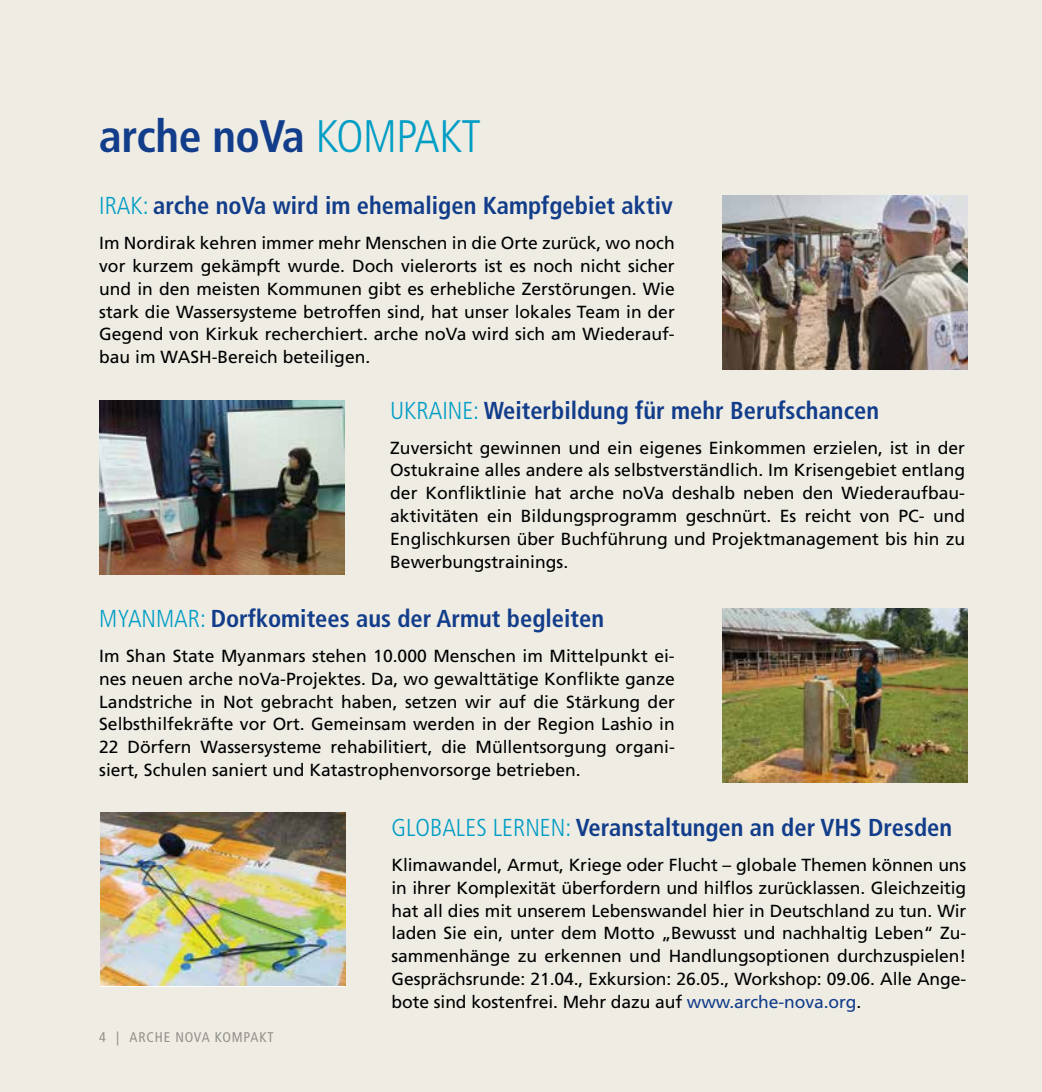
<style>
.page{position:relative;width:1042px;height:1092px;background:#fff}
.page>*{position:absolute;margin:0;border:0;box-sizing:border-box;transform-origin:0 0}
.t1{font:700 condensed 45.5px "Frutiger";letter-spacing:-.01em;color:#123d8a}
.t2{font:700 condensed 24.5px "Frutiger";color:#123d8a}
.t3{font:17.5px/22.8px "Frutiger";color:#000;text-align:justify}
.t4{font:condensed 14px "Frutiger";letter-spacing:.06em;color:#9d9d9c}
.s1{font-weight:300;color:#009dc5}
.s2{color:#123d8a}
</style>
<div class="page">
<div style="left:0;top:0;width:1042px;height:1091px;background:#efece4"></div>
<img style="left:723px;top:196px;width:244px;height:173px">
<img style="left:99px;top:400px;width:245px;height:174px">
<img style="left:723px;top:608px;width:244px;height:174px">
<img style="left:100px;top:812px;width:245px;height:173px">
<h1 class="t1" style="left:99px;top:109px;width:383px">arche noVa <span class="s1">KOMPAKT</span></h1>
<h2 class="t2" style="left:99px;top:191px;width:575px"><span class="s1">IRAK:</span> arche noVa wird im ehemaligen Kampfgebiet aktiv</h2>
<p class="t3" style="left:99px;top:232px;width:577px">Im Nordirak kehren immer mehr Menschen in die Orte zurück, wo noch vor kurzem gekämpft wurde. Doch vielerorts ist es noch nicht sicher und in den meisten Kommunen gibt es erhebliche Zerstörungen. Wie stark die Wassersysteme betroffen sind, hat unser lokales Team in der Gegend von Kirkuk recherchiert. arche noVa wird sich am Wiederauf&shy;bau im WASH-Bereich beteiligen.</p>
<h2 class="t2" style="left:390px;top:395px;width:490px"><span class="s1">UKRAINE:</span> Weiterbildung für mehr Berufschancen</h2>
<p class="t3" style="left:390px;top:436px;width:576px">Zuversicht gewinnen und ein eigenes Einkommen erzielen, ist in der Ostukraine alles andere als selbstverständlich. Im Krisengebiet entlang der Konfliktlinie hat arche noVa deshalb neben den Wiederaufbau&shy;aktivitäten ein Bildungsprogramm geschnürt. Es reicht von PC- und Englischkursen über Buchführung und Projektmanagement bis hin zu Bewerbungstrainings.</p>
<h2 class="t2" style="left:99px;top:604px;width:506px"><span class="s1">MYANMAR:</span> Dorfkomitees aus der Armut begleiten</h2>
<p class="t3" style="left:99px;top:644px;width:577px">Im Shan State Myanmars stehen 10.000 Menschen im Mittelpunkt ei&shy;nes neuen arche noVa-Projektes. Da, wo gewalttätige Konflikte ganze Landstriche in Not gebracht haben, setzen wir auf die Stärkung der Selbsthilfekräfte vor Ort. Gemeinsam werden in der Region Lashio in 22 Dörfern Wassersysteme rehabilitiert, die Müllentsorgung organi&shy;siert, Schulen saniert und Katastrophenvorsorge betrieben.</p>
<h2 class="t2" style="left:391px;top:813px;width:562px"><span class="s1">GLOBALES LERNEN:</span> Veranstaltungen an der VHS Dresden</h2>
<p class="t3" style="left:391px;top:853px;width:576px">Klimawandel, Armut, Kriege oder Flucht – globale Themen können uns in ihrer Komplexität überfordern und hilflos zurücklassen. Gleichzeitig hat all dies mit unserem Lebenswandel hier in Deutschland zu tun. Wir laden Sie ein, unter dem Motto „Bewusst und nachhaltig Leben“ Zu&shy;sammenhänge zu erkennen und Handlungsoptionen durchzuspielen!<br>Gesprächsrunde: 21.04., Exkursion: 26.05., Workshop: 09.06. Alle Ange&shy;bote sind kostenfrei. Mehr dazu auf <span class="s2">www.arche-nova.org</span>.</p>
<p class="t4" style="left:99px;top:1028px;width:176px">4 | ARCHE NOVA KOMPAKT</p>
</div>
